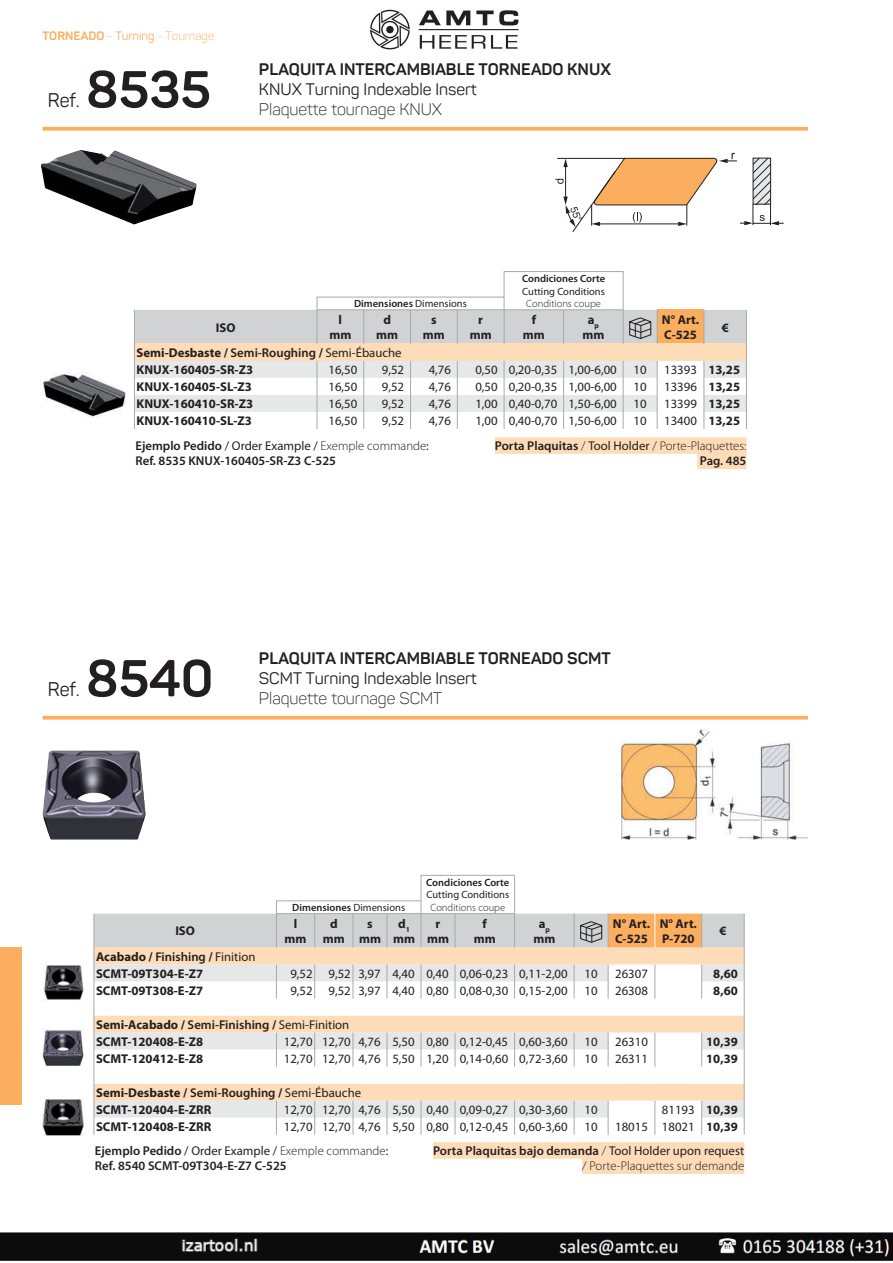
<style>
.page{position:relative;width:893px;height:1263px;background:#fff}
.page>*{position:absolute;margin:0;border:0;box-sizing:border-box;transform-origin:0 0}
.t1{font:700 51px "Panton";color:#231f20}
.t2{font:19.5px "Panton";color:#231f20;scale:.95 1}
.t3{font:700 16.5px "Panton";color:#231f20}
.t4{font:16.5px "Panton";color:#231f20}
.t5{font:300 16.5px "Panton";color:#231f20}
.t6{font:12.75px "Myriad Pro";color:#231f20}
.t7{font:700 12.75px/15.3px "Myriad Pro";color:#231f20;text-align:center}
.t8{font:600 12.75px/15.3px "Myriad Pro";color:#231f20}
.t9{font:300 12.75px/15.3px "Myriad Pro";color:#231f20;text-align:right}
.t10{font:300 12px "Panton";color:#fbaf5e}
.t11{font:600 10.5px "Myriad Pro";color:#231f20}
.t12{font:10.5px "Myriad Pro";color:#231f20}
.t13{font:300 10.5px "Myriad Pro";color:#231f20}
.s1{font-weight:700}
.s2{font-weight:400}
.s3{font-weight:600}
.s4{font-weight:300}
</style>
<div class="page">
<div style="left:0;top:947px;width:21px;height:158px;background:#fbaf5e"></div>
<hr style="left:421px;top:875px;width:94px;height:1px;background:#a7a9ac">
<svg style="left:94px;top:876px;width:651px;height:259px"></svg>
<div style="left:433px;top:1142px;width:311px;height:17px;background:#fedcb8"></div>
<div style="left:582px;top:1157px;width:162px;height:17px;background:#fedcb8"></div>
<img style="left:43px;top:750px;width:103px;height:90px">
<img style="left:622px;top:730px;width:186px;height:109px">
<img style="left:43px;top:964px;width:40px;height:36px">
<img style="left:43px;top:1029px;width:40px;height:37px">
<img style="left:43px;top:1099px;width:40px;height:37px">
<hr style="left:504px;top:271px;width:119px;height:1px;background:#a7a9ac">
<svg style="left:134px;top:272px;width:613px;height:157px"></svg>
<div style="left:495px;top:437px;width:251px;height:17px;background:#fedcb8"></div>
<div style="left:697px;top:453px;width:49px;height:16px;background:#fedcb8"></div>
<img style="left:41px;top:150px;width:156px;height:74px">
<img style="left:42px;top:374px;width:84px;height:43px">
<svg style="left:555px;top:153px;width:229px;height:79px"></svg>
<div style="left:753px;top:158px;width:18px;height:46px;border:1px solid #231f20"></div>
<svg style="left:43px;top:127px;width:765px;height:4px;background:#fbb66c"></svg>
<svg style="left:43px;top:716px;width:765px;height:4px;background:#fbb66d"></svg>
<img style="left:370px;top:9px;width:149px;height:41px">
<img style="left:0;top:1231px;width:893px;height:30px">
<p class="t10" style="left:43px;top:31px;width:173px"><span class="s1">TORNEADO</span> - <span class="s2">Turning</span> - Tournage</p>
<h2 class="t2" style="left:48px;top:91px;width:35px">Ref.</h2>
<h1 class="t1" style="left:86px;top:66px;width:126px">8535</h1>
<p class="t3" style="left:259px;top:62px;width:353px">PLAQUITA INTERCAMBIABLE TORNEADO KNUX</p>
<p class="t4" style="left:259px;top:82px;width:219px">KNUX Turning Indexable Insert</p>
<p class="t5" style="left:259px;top:102px;width:184px">Plaquette tournage KNUX</p>
<p class="t11" style="left:522px;top:274px;width:84px">Condiciones Corte</p>
<p class="t12" style="left:522px;top:288px;width:84px">Cutting Conditions</p>
<p class="t11" style="left:354px;top:300px;width:114px">Dimensiones <span class="s2">Dimensions</span></p>
<p class="t13" style="left:526px;top:300px;width:76px">Conditions coupe</p>
<p class="t7" style="left:216px;top:321px;width:21px">ISO</p>
<p class="t7" style="left:329px;top:313px;width:23px">l mm</p>
<p class="t7" style="left:376px;top:313px;width:23px">d mm</p>
<p class="t7" style="left:423px;top:313px;width:23px">s mm</p>
<p class="t7" style="left:470px;top:313px;width:23px">r mm</p>
<p class="t7" style="left:523px;top:313px;width:23px">f mm</p>
<p class="t7" style="left:582px;top:313px;width:23px">a<sub>p </sub>mm</p>
<p class="t7" style="left:662px;top:313px;width:39px;text-align:left">N° Art.<br>C-525</p>
<p class="t7" style="left:722px;top:321px;width:9px">€</p>
<p class="t7" style="left:137px;top:346px;width:267px;line-height:17px;text-align:left">Semi-Desbaste / <span class="s3">Semi-Roughing</span> / <span class="s2">Semi-Ébauche<br></span>KNUX-160405-SR-Z3</p>
<p class="t6" style="left:329px;top:366px;width:30px">16,50</p>
<p class="t6" style="left:382px;top:366px;width:24px">9,52</p>
<p class="t6" style="left:429px;top:366px;width:24px">4,76</p>
<p class="t6" style="left:475px;top:366px;width:143px">0,50 0,20-0,35 1,00-6,00</p>
<p class="t6" style="left:634px;top:366px;width:15px">10</p>
<p class="t6" style="left:664px;top:366px;width:77px">13393 <span class="s1">13,25</span></p>
<p class="t7" style="left:137px;top:380px;width:117px">KNUX-160405-SL-Z3</p>
<p class="t6" style="left:329px;top:383px;width:30px">16,50</p>
<p class="t6" style="left:382px;top:383px;width:24px">9,52</p>
<p class="t6" style="left:429px;top:383px;width:24px">4,76</p>
<p class="t6" style="left:475px;top:383px;width:143px">0,50 0,20-0,35 1,00-6,00</p>
<p class="t6" style="left:634px;top:383px;width:15px">10</p>
<p class="t6" style="left:664px;top:383px;width:77px">13396 <span class="s1">13,25</span></p>
<p class="t7" style="left:137px;top:397px;width:118px">KNUX-160410-SR-Z3</p>
<p class="t6" style="left:329px;top:400px;width:30px">16,50</p>
<p class="t6" style="left:382px;top:400px;width:24px">9,52</p>
<p class="t6" style="left:429px;top:400px;width:24px">4,76</p>
<p class="t6" style="left:475px;top:400px;width:143px">1,00 0,40-0,70 1,50-6,00</p>
<p class="t6" style="left:634px;top:400px;width:15px">10</p>
<p class="t6" style="left:664px;top:400px;width:77px">13399 <span class="s1">13,25</span></p>
<p class="t7" style="left:137px;top:415px;width:117px">KNUX-160410-SL-Z3</p>
<p class="t6" style="left:329px;top:417px;width:30px">16,50</p>
<p class="t6" style="left:382px;top:417px;width:24px">9,52</p>
<p class="t6" style="left:429px;top:417px;width:24px">4,76</p>
<p class="t6" style="left:475px;top:417px;width:143px">1,00 0,40-0,70 1,50-6,00</p>
<p class="t6" style="left:634px;top:417px;width:15px">10</p>
<p class="t6" style="left:664px;top:417px;width:77px">13400 <span class="s1">13,25</span></p>
<p class="t8" style="left:135px;top:439px;width:295px">Ejemplo Pedido <span class="s2">/ Order Example /</span> <span class="s4">Exemple commande</span><span class="s2">:<br></span>Ref. 8535 KNUX-160405-SR-Z3 C-525</p>
<p class="t8" style="left:495px;top:439px;width:253px;text-align:right">Porta Plaquitas <span class="s4">/</span> <span class="s2">Tool Holder</span> <span class="s4">/ Porte-Plaquettes:<br></span>Pag. 485</p>
<h2 class="t2" style="left:48px;top:679px;width:35px">Ref.</h2>
<h1 class="t1" style="left:86px;top:655px;width:128px">8540</h1>
<p class="t3" style="left:259px;top:651px;width:353px">PLAQUITA INTERCAMBIABLE TORNEADO SCMT</p>
<p class="t4" style="left:259px;top:670px;width:219px">SCMT Turning Indexable Insert</p>
<p class="t5" style="left:259px;top:691px;width:185px">Plaquette tournage SCMT</p>
<p class="t11" style="left:426px;top:878px;width:84px">Condiciones Corte</p>
<p class="t12" style="left:426px;top:891px;width:84px">Cutting Conditions</p>
<p class="t11" style="left:292px;top:904px;width:114px">Dimensiones <span class="s2">Dimensions</span></p>
<p class="t13" style="left:430px;top:903px;width:76px">Conditions coupe</p>
<p class="t7" style="left:175px;top:925px;width:21px">ISO</p>
<p class="t7" style="left:285px;top:917px;width:23px">l mm</p>
<p class="t7" style="left:323px;top:917px;width:23px">d mm</p>
<p class="t7" style="left:359px;top:917px;width:23px">s mm</p>
<p class="t7" style="left:393px;top:917px;width:23px">d<sub>1 </sub>mm</p>
<p class="t7" style="left:427px;top:917px;width:23px">r mm</p>
<p class="t7" style="left:474px;top:917px;width:23px">f mm</p>
<p class="t7" style="left:533px;top:917px;width:23px">a<sub>p </sub>mm</p>
<p class="t7" style="left:613px;top:917px;width:39px;text-align:left">N° Art.<br>C-525</p>
<p class="t7" style="left:660px;top:917px;width:39px;text-align:left">N° Art.<br>P-720</p>
<p class="t7" style="left:719px;top:925px;width:9px">€</p>
<p class="t7" style="left:96px;top:949px;width:161px;line-height:17px;text-align:left">Acabado / <span class="s3">Finishing</span> / <span class="s2">Finition<br></span>SCMT-09T304-E-Z7</p>
<p class="t6" style="left:290px;top:969px;width:24px">9,52</p>
<p class="t6" style="left:329px;top:969px;width:241px">9,52 3,97 4,40 0,40 0,06-0,23 0,11-2,00</p>
<p class="t6" style="left:585px;top:969px;width:15px">10</p>
<p class="t6" style="left:615px;top:969px;width:34px">26307</p>
<p class="t7" style="left:713px;top:967px;width:26px">8,60</p>
<p class="t7" style="left:96px;top:984px;width:109px">SCMT-09T308-E-Z7</p>
<p class="t6" style="left:290px;top:986px;width:24px">9,52</p>
<p class="t6" style="left:329px;top:986px;width:241px">9,52 3,97 4,40 0,80 0,08-0,30 0,15-2,00</p>
<p class="t6" style="left:585px;top:986px;width:15px">10</p>
<p class="t6" style="left:615px;top:986px;width:34px">26308</p>
<p class="t7" style="left:713px;top:984px;width:26px">8,60</p>
<p class="t7" style="left:96px;top:1017px;width:255px;line-height:17px;text-align:left">Semi-Acabado / <span class="s3">Semi-Finishing</span> / <span class="s2">Semi-Finition<br></span>SCMT-120408-E-Z8</p>
<p class="t6" style="left:284px;top:1037px;width:285px">12,70 12,70 4,76 5,50 0,80 0,12-0,45 0,60-3,60</p>
<p class="t6" style="left:585px;top:1037px;width:15px">10</p>
<p class="t6" style="left:615px;top:1037px;width:34px">26310</p>
<p class="t7" style="left:706px;top:1035px;width:33px">10,39</p>
<p class="t7" style="left:96px;top:1052px;width:109px">SCMT-120412-E-Z8</p>
<p class="t6" style="left:284px;top:1054px;width:285px">12,70 12,70 4,76 5,50 1,20 0,14-0,60 0,72-3,60</p>
<p class="t6" style="left:585px;top:1054px;width:15px">10</p>
<p class="t6" style="left:615px;top:1054px;width:34px">26311</p>
<p class="t7" style="left:706px;top:1052px;width:33px">10,39</p>
<p class="t7" style="left:96px;top:1085px;width:267px;line-height:17px;text-align:left">Semi-Desbaste / <span class="s3">Semi-Roughing</span> / <span class="s2">Semi-Ébauche<br></span>SCMT-120404-E-ZRR</p>
<p class="t6" style="left:284px;top:1105px;width:285px">12,70 12,70 4,76 5,50 0,40 0,09-0,27 0,30-3,60</p>
<p class="t6" style="left:585px;top:1105px;width:15px">10</p>
<p class="t6" style="left:662px;top:1105px;width:77px">81193 <span class="s1">10,39</span></p>
<p class="t7" style="left:96px;top:1120px;width:117px">SCMT-120408-E-ZRR</p>
<p class="t6" style="left:284px;top:1122px;width:285px">12,70 12,70 4,76 5,50 0,80 0,12-0,45 0,60-3,60</p>
<p class="t6" style="left:585px;top:1122px;width:15px">10</p>
<p class="t6" style="left:615px;top:1122px;width:124px">18015 18021 <span class="s1">10,39</span></p>
<p class="t8" style="left:95px;top:1144px;width:295px">Ejemplo Pedido <span class="s2">/ Order Example /</span> <span class="s4">Exemple commande</span><span class="s2">:<br></span>Ref. 8540 SCMT-09T304-E-Z7 C-525</p>
<p class="t9" style="left:433px;top:1144px;width:313px"><span class="s3">Porta Plaquitas bajo demanda</span> / <span class="s2">Tool Holder upon request </span>/ Porte-Plaquettes sur demande</p>
</div>
